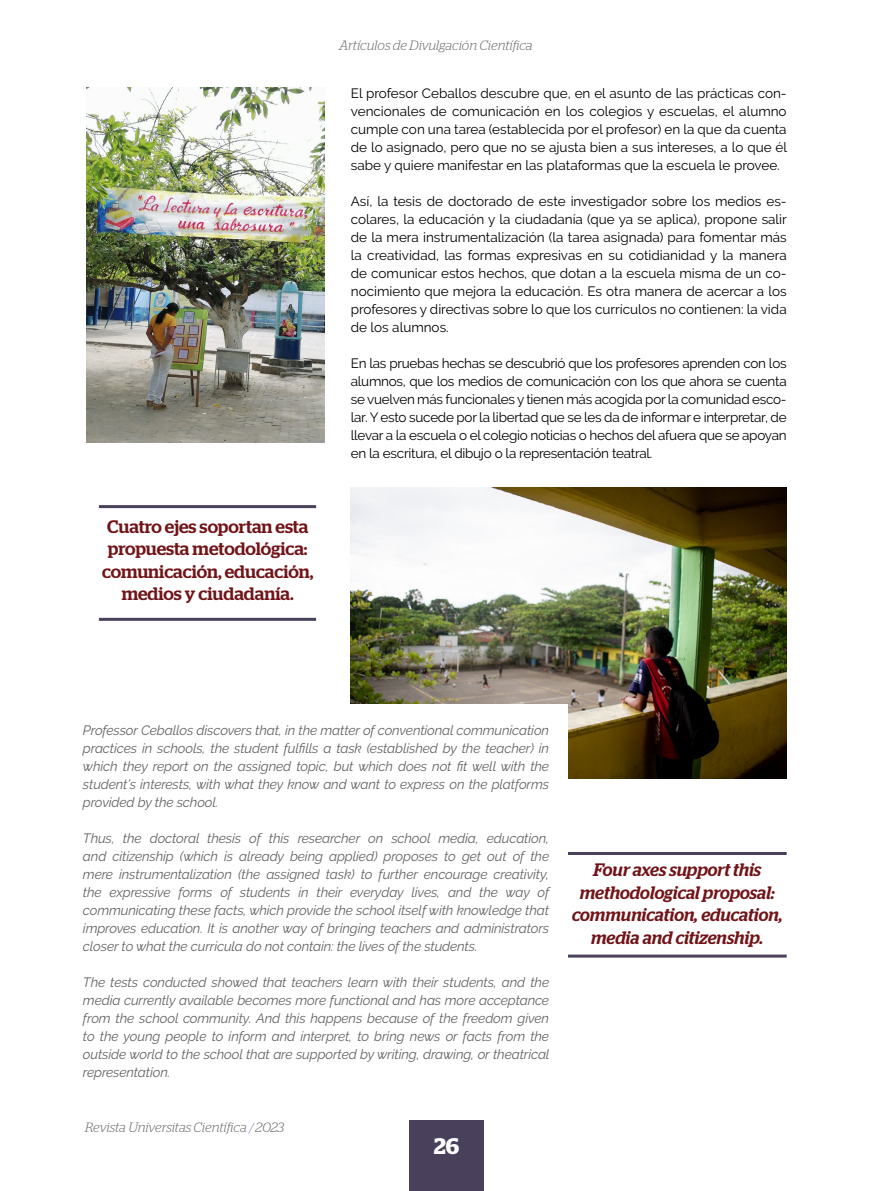
<style>
.page{position:relative;width:893px;height:1191px;background:#fff}
.page>*{position:absolute;margin:0;border:0;box-sizing:border-box;transform-origin:0 0}
.t1{font:600 22.5px "Stag";color:#fff}
.t2{font:italic 500 18px/22.5px "Stag";color:#711418;text-align:center}
.t3{font:500 18px/22.5px "Stag";letter-spacing:-.005em;color:#711418;text-align:center}
.t4{font:italic 13.5px/18px "Raleway";letter-spacing:-.01em;color:#646363;text-align:justify}
.t5{font:13.5px/18px "Raleway";color:#000;text-align:justify}
.t6{font:italic 300 13.5px "Stag";letter-spacing:-.005em;color:#706f6f}
.s1{color:#8a8ac3}
</style>
<div class="page">
<div style="left:409px;top:1120px;width:75px;height:71px;background:#49415b"></div>
<img style="left:351px;top:488px;width:436px;height:290px">
<div style="left:65px;top:704px;width:503px;height:400px;background:#fff"></div>
<img style="left:87px;top:87px;width:238px;height:355px">
<hr style="left:99px;top:505px;width:217px;height:3px;background:#49415b">
<hr style="left:99px;top:618px;width:217px;height:3px;background:#49415b">
<hr style="left:568px;top:954px;width:219px;height:3px;background:#49415b">
<hr style="left:568px;top:852px;width:219px;height:3px;background:#49415b">
<p class="t6" style="left:339px;top:37px;width:195px">Artículos de Divulgación Científica</p>
<h2 class="t3" style="left:102px;top:515px;width:213px">Cuatro ejes soportan esta propuesta metodológica: comunicación, educación, medios y ciudadanía.</h2>
<p class="t5" style="left:351px;top:84px;width:438px">El profesor Ceballos descubre que, en el asunto de las prácticas con&shy;vencionales de comunicación en los colegios y escuelas, el alumno cumple con una tarea (establecida por el profesor) en la que da cuenta de lo asignado, pero que no se ajusta bien a sus intereses, a lo que él sabe y quiere manifestar en las plataformas que la escuela le provee.</p>
<p class="t5" style="left:351px;top:192px;width:438px">Así, la tesis de doctorado de este investigador sobre los medios es&shy;colares, la educación y la ciudadanía (que ya se aplica), propone salir de la mera instrumentalización (la tarea asignada) para fomentar más la creatividad, las formas expresivas en su cotidianidad y la manera de comunicar estos hechos, que dotan a la escuela misma de un co&shy;nocimiento que mejora la educación. Es otra manera de acercar a los profesores y directivas sobre lo que los currículos no contienen: la vida de los alumnos.</p>
<p class="t5" style="left:351px;top:354px;width:437px">En las pruebas hechas se descubrió que los profesores aprenden con los alumnos, que los medios de comunicación con los que ahora se cuenta se vuelven más funcionales y tienen más acogida por la comunidad esco&shy;lar. Y esto sucede por la libertad que se les da de informar e interpretar, de llevar a la escuela o el colegio noticias o hechos del afuera que se apoyan en la escritura, el dibujo o la representación teatral.</p>
<p class="t4" style="left:83px;top:721px;width:468px">Professor Ceballos discovers that, in the matter of conventional communication practices in schools, the student fulfills a task (established by the teacher) in which they report on the assigned topic, but which does not fit well with the student’s interests, with what they know and want to express on the platforms provided by the school.</p>
<p class="t4" style="left:83px;top:829px;width:468px">Thus, the doctoral thesis of this researcher on school media, education, and citizenship (which is already being applied) proposes to get out of the mere instrumentalization (the assigned task) to further encourage creativity, the expressive forms of students in their everyday lives, and the way of communicating these facts, which provide the school itself with knowledge that improves education. It is another way of bringing teachers and administrators closer to what the curricula do not contain: the lives of the students.</p>
<p class="t4" style="left:83px;top:973px;width:468px">The tests conducted showed that teachers learn with their students, and the media currently available becomes more functional and has more acceptance from the school community. And this happens because of the freedom given to the young people to inform and interpret, to bring news or facts from the outside world to the school that are supported by writing, drawing, or theatrical representation.</p>
<p class="t6" style="left:85px;top:1119px;width:201px">Revista Universitas Científica <span class="s1">/</span> 2023</p>
<h1 class="t1" style="left:434px;top:1132px;width:27px">26</h1>
<h2 class="t2" style="left:572px;top:858px;width:212px">Four axes support this methodological proposal: communication, education, media and citizenship.</h2>
</div>
